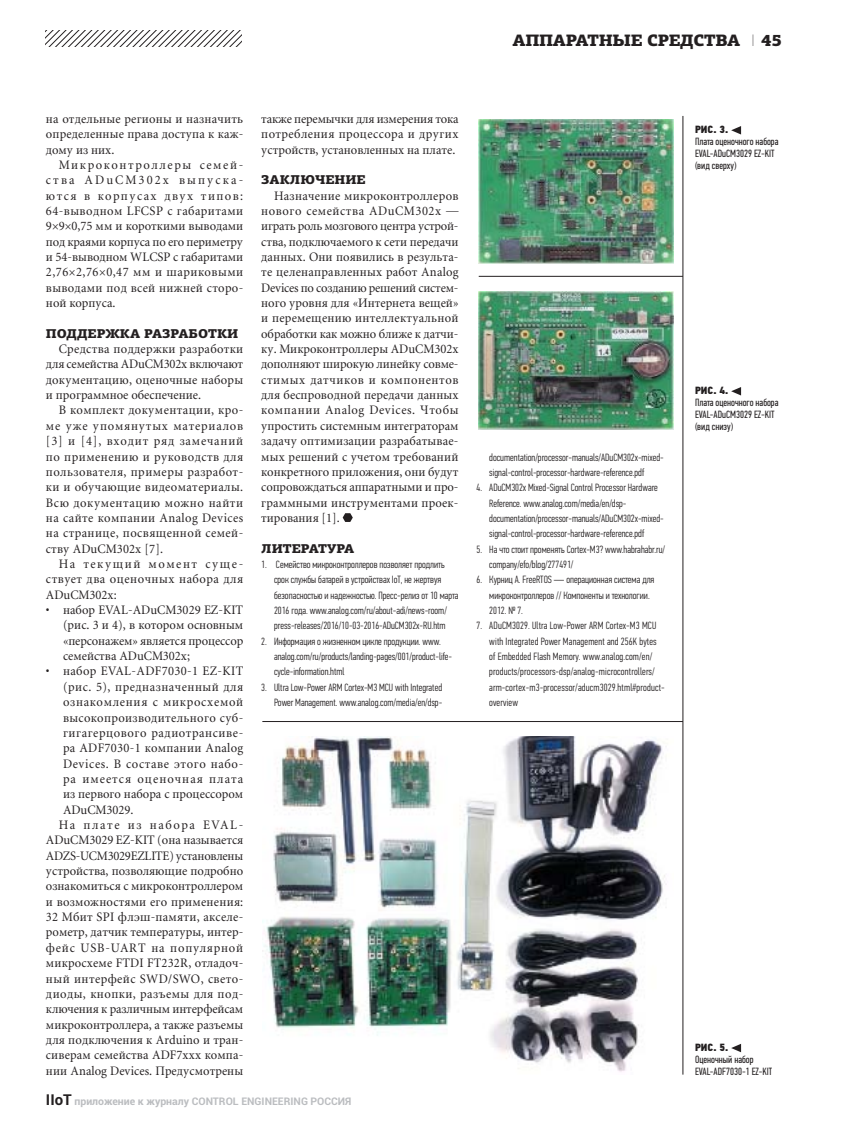
<style>
.page{position:relative;width:851px;height:1136px;background:#fff}
.page>*{position:absolute;margin:0;border:0;box-sizing:border-box;transform-origin:0 0}
.t1{font:900 16.5px "PF Agora Slab Pro";letter-spacing:-.02em;color:#231f20}
.t2{font:12.75px/15.3px "Miniature";letter-spacing:.015em;color:#231f20;text-align:justify;scale:.96 1}
.t3{font:12.75px "Miniature";letter-spacing:.035em;color:#231f20;scale:.96 1}
.t4{font:900 12.75px "PF Agora Slab Pro";color:#231f20}
.t5{font:12.75px "Miniature";letter-spacing:-.02em;color:#231f20;scale:.96 1}
.t6{font:12.75px "Miniature";letter-spacing:-.01em;color:#231f20;scale:.96 1}
.t7{font:12.75px "Miniature";letter-spacing:.045em;color:#231f20;scale:.96 1}
.t8{font:12.75px "Miniature";letter-spacing:.04em;color:#231f20;scale:.96 1}
.t9{font:12.75px "Miniature";letter-spacing:.05em;color:#231f20;scale:.96 1}
.t10{font:12.75px "Miniature";letter-spacing:.055em;color:#231f20;scale:.96 1}
.t11{font:12.75px "Miniature";letter-spacing:.065em;color:#231f20;scale:.96 1}
.t12{font:12.75px "Miniature";letter-spacing:.08em;color:#231f20;scale:.96 1}
.t13{font:12.75px "Miniature";letter-spacing:.125em;color:#231f20;scale:.96 1}
.t14{font:300 10.5px/15.3px "PF Din Text Comp Pro";color:#231f20}
.t15{font:10.5px/12px "PF Din Text Comp Pro";color:#231f20}
.t16{font:700 10.5px "Roboto";color:#bbbdc0}
.t17{font:10.5px "PF Din Text Cond Pro X Black";color:#231f20}
.s1{font-family:"PF Din Text Pro";font-weight:100}
.s2{font-size:15px;color:#231f20}
</style>
<div class="page">
<svg style="left:46px;top:31px;width:195px;height:15px"></svg>
<svg style="left:342px;top:513px;width:11px;height:9px"></svg>
<img style="left:478px;top:120px;width:195px;height:143px">
<img style="left:478px;top:291px;width:195px;height:139px">
<img style="left:262px;top:736px;width:405px;height:336px">
<svg style="left:731px;top:126px;width:10px;height:8px"></svg>
<svg style="left:731px;top:387px;width:10px;height:8px"></svg>
<svg style="left:731px;top:1044px;width:10px;height:8px"></svg>
<hr style="left:682px;top:116px;width:1px;height:958px;background:#231f20">
<hr style="left:262px;top:721px;width:420px;height:1px;background:#231f20">
<hr style="left:478px;top:276px;width:204px;height:1px;background:#231f20">
<p class="t1" style="left:512px;top:31px;width:229px">АППАРАТНЫЕ СРЕДСТВА</p>
<p class="t1" style="left:751px;top:31px;width:32px"><span class="s1">I</span> 45</p>
<p class="t2" style="left:46px;top:112px;width:207px">на отдельные регионы и назначить определенные права доступа к каж&shy;дому из них.</p>
<p class="t2" style="left:46px;top:158px;width:207px;text-indent:13px">Микроконтроллеры семей&shy;ства ADuCM302x выпуска&shy;ются в корпусах двух типов:<br>64-выводном LFCSP с габаритами 9 9 0,75 мм и короткими выводами под краями корпуса по его периметру и 54-выводном WLCSP с габаритами 2,76 2,76 0,47 мм и шариковыми выводами под всей нижней сторо&shy;ной корпуса.</p>
<p class="t4" style="left:46px;top:326px;width:194px">ПОДДЕРЖКА РАЗРАБОТКИ</p>
<p class="t2" style="left:46px;top:342px;width:207px;text-indent:13px">Средства поддержки разработки для семейства ADuCM302x включают документацию, оценочные наборы и программное обеспечение.</p>
<p class="t2" style="left:46px;top:404px;width:207px;text-indent:13px">В комплект документации, кро&shy;ме уже упомянутых материалов [3] и [4], входит ряд замечаний по применению и руководств для пользователя, примеры разработ&shy;ки и обучающие видеоматериалы.<br>Всю документацию можно найти на сайте компании Analog Devices на странице, посвященной семей&shy;ству ADuCM302x [7].</p>
<p class="t2" style="left:46px;top:557px;width:207px;text-indent:13px">На текущий момент суще&shy;ствует два оценочных набора для ADuCM302x:</p>
<p class="t2" style="left:63px;top:603px;width:189px;text-indent:-17px">• набор EVAL-ADuCM3029 EZ-KIT (рис. 3 и 4), в котором основным «персонажем» является процессор семейства ADuCM302x;</p>
<p class="t2" style="left:46px;top:664px;width:207px">• набор EVAL-ADF7030-1 EZ-KIT</p>
<p class="t8" style="left:63px;top:681px;width:189px">(рис. 5), предназначенный для</p>
<p class="t10" style="left:63px;top:697px;width:189px">ознакомления с микросхемой</p>
<p class="t2" style="left:63px;top:710px;width:189px">высокопроизводительного суб-</p>
<p class="t7" style="left:63px;top:727px;width:189px">гигагерцового радиотрансиве-</p>
<p class="t2" style="left:63px;top:741px;width:189px">ра ADF7030-1 компании Analog</p>
<p class="t9" style="left:63px;top:758px;width:189px">Devices. В составе этого набо-</p>
<p class="t12" style="left:63px;top:773px;width:189px">ра имеется оценочная плата</p>
<p class="t2" style="left:63px;top:787px;width:189px">из первого набора с процессором</p>
<p class="t2" style="left:63px;top:803px;width:75px">ADuCM3029.</p>
<p class="t13" style="left:59px;top:819px;width:194px">На плате из набора EVAL-</p>
<p class="t2" style="left:46px;top:833px;width:207px">ADuCM3029 EZ-KIT (она называется</p>
<p class="t5" style="left:46px;top:850px;width:207px">ADZS-UCM3029EZLITE) установлены</p>
<p class="t2" style="left:46px;top:864px;width:207px">устройства, позволяющие подробно</p>
<p class="t2" style="left:46px;top:879px;width:207px">ознакомиться с микроконтроллером</p>
<p class="t2" style="left:46px;top:895px;width:207px">и возможностями его применения:</p>
<p class="t2" style="left:46px;top:910px;width:207px">32 Мбит SPI флэш-памяти, акселе-</p>
<p class="t2" style="left:46px;top:925px;width:207px">рометр, датчик температуры, интер-</p>
<p class="t11" style="left:46px;top:942px;width:207px">фейс USB-UART на популярной</p>
<p class="t2" style="left:46px;top:956px;width:207px">микросхеме FTDI FT232R, отладоч-</p>
<p class="t3" style="left:46px;top:973px;width:207px">ный интерфейс SWD/SWO, свето-</p>
<p class="t3" style="left:46px;top:988px;width:207px">диоды, кнопки, разъемы для под-</p>
<p class="t6" style="left:46px;top:1003px;width:207px">ключения к различным интерфейсам</p>
<p class="t2" style="left:46px;top:1017px;width:207px">микроконтроллера, а также разъемы</p>
<p class="t2" style="left:46px;top:1033px;width:207px">для подключения к Arduino и тран-</p>
<p class="t2" style="left:46px;top:1048px;width:207px">сиверам семейства ADF7xxx компа-</p>
<p class="t2" style="left:46px;top:1063px;width:207px">нии Analog Devices. Предусмотрены</p>
<p class="t2" style="left:261px;top:112px;width:207px">также перемычки для измерения тока потребления процессора и других устройств, установленных на плате.</p>
<p class="t4" style="left:261px;top:172px;width:106px">ЗАКЛЮЧЕНИЕ</p>
<p class="t2" style="left:261px;top:189px;width:207px;text-indent:13px">Назначение микроконтроллеров нового семейства ADuCM302x — играть роль мозгового центра устрой&shy;ства, подключаемого к сети передачи данных. Они появились в результа&shy;те целенаправленных работ Analog Devices по созданию решений систем&shy;ного уровня для «Интернета вещей» и перемещению интеллектуальной обработки как можно ближе к датчи&shy;ку. Микроконтроллеры ADuCM302x дополняют широкую линейку совме&shy;стимых датчиков и компонентов для беспроводной передачи данных компании Analog Devices. Чтобы упростить системным интеграторам задачу оптимизации разрабатывае&shy;мых решений с учетом требований конкретного приложения, они будут сопровождаться аппаратными и про&shy;граммными инструментами проек&shy;тирования [1].</p>
<p class="t4" style="left:261px;top:540px;width:95px">ЛИТЕРАТУРА</p>
<p class="t14" style="left:274px;top:557px;width:186px;text-indent:-13px">1. Семейство микроконтроллеров позволяет продлить срок службы батарей в устройствах IoT, не жертвуя безопасностью и надежностью. Пресс-релиз от 10 марта 2016 года. www.analog.com/ru/about-adi/news-room/ press-releases/2016/10-03-2016-ADuCM302x-RU.htm</p>
<p class="t14" style="left:274px;top:634px;width:179px;text-indent:-13px">2. Информация о жизненном цикле продукции. www. analog.com/ru/products/landing-pages/001/product-life&shy;cycle-information.html</p>
<p class="t14" style="left:261px;top:680px;width:182px;text-align:right">3. Ultra Low-Power ARM Cortex-M3 MCU with Integrated<br>Power Management. www.analog.com/media/en/dsp-</p>
<p class="t16" style="left:46px;top:1093px;width:307px"><span class="s2">IIoT</span> приложение к журналу CONTROL ENGINEERING РОССИЯ</p>
<p class="t14" style="left:489px;top:450px;width:176px">documentation/processor-manuals/ADuCM302x-mixed&shy;signal-control-processor-hardware-reference.pdf</p>
<p class="t14" style="left:489px;top:481px;width:176px;text-indent:-13px">4. ADuCM302x Mixed-Signal Control Processor Hardware Reference. www.analog.com/media/en/dsp&shy;documentation/processor-manuals/ADuCM302x-mixed&shy;signal-control-processor-hardware-reference.pdf</p>
<p class="t14" style="left:489px;top:542px;width:177px;text-indent:-13px">5. На что стоит променять Cortex-M3? www.habrahabr.ru/ company/efo/blog/277491/</p>
<p class="t14" style="left:489px;top:573px;width:167px;text-indent:-13px">6. Курниц А. FreeRTOS — операционная система для микроконтроллеров // Компоненты и технологии.<br>2012. № 7.</p>
<p class="t14" style="left:489px;top:619px;width:177px;text-indent:-13px">7. ADuCM3029. Ultra Low-Power ARM Cortex-M3 MCU with Integrated Power Management and 256K bytes of Embedded Flash Memory. www.analog.com/en/ products/processors-dsp/analog-microcontrollers/ arm-cortex-m3-processor/aducm3029.html#product&shy;overview</p>
<p class="t17" style="left:695px;top:123px;width:35px">РИС. 3.</p>
<p class="t15" style="left:695px;top:135px;width:85px">Плата оценочного набора<br>EVAL-ADuCM3029 EZ-KIT (вид сверху)</p>
<p class="t17" style="left:695px;top:384px;width:35px">РИС. 4.</p>
<p class="t15" style="left:695px;top:396px;width:85px">Плата оценочного набора<br>EVAL-ADuCM3029 EZ-KIT (вид снизу)</p>
<p class="t17" style="left:695px;top:1040px;width:35px">РИС. 5.</p>
<p class="t15" style="left:695px;top:1052px;width:79px">Оценочный набор<br>EVAL-ADF7030-1 EZ-KIT</p>
</div>
